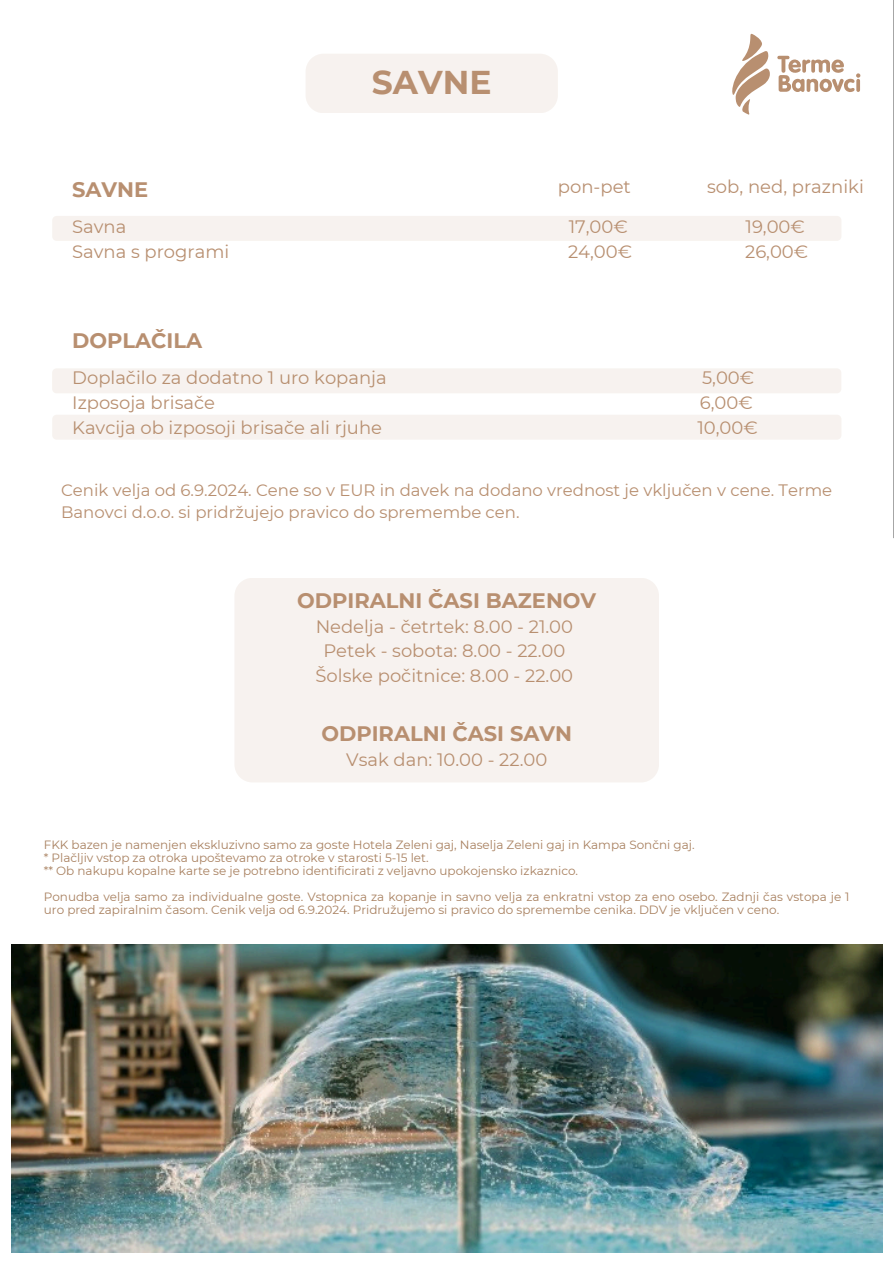
<style>
.page{position:relative;width:894px;height:1264px;background:#fff}
.page>*{position:absolute;margin:0;border:0;box-sizing:border-box;transform-origin:0 0}
.t1{font:700 32.85px "Montserrat";color:#b88f70}
.t2{font:700 21px "Montserrat";color:#b88f70}
.t3{font:18px/24.8px "Montserrat";color:#b88f70;text-align:center}
.t4{font:16.5px/22.5px "Montserrat";color:#b88f70}
.t5{font:12px/12.9px "Montserrat";color:#a8805f}
</style>
<div class="page">
<div style="left:52px;top:216px;width:789px;height:25px;background:#f7f2ef"></div>
<svg style="left:732px;top:34px;width:37px;height:81px"></svg>
<svg style="left:777px;top:56px;width:83px;height:36px"></svg>
<div style="left:306px;top:54px;width:251px;height:59px;background:#f7f2ef"></div>
<div style="left:52px;top:368px;width:789px;height:25px;background:#f7f2ef"></div>
<div style="left:52px;top:415px;width:789px;height:24px;background:#f7f2ef"></div>
<hr style="left:893px;top:0;width:1px;height:538px;background:#000">
<img style="left:12px;top:944px;width:869px;height:308px">
<div style="left:235px;top:578px;width:424px;height:204px;background:#f7f2ef"></div>
<h1 class="t1" style="left:372px;top:62px;width:121px">SAVNE</h1>
<h2 class="t3" style="left:557px;top:175px;width:74px">pon-pet</h2>
<h2 class="t3" style="left:707px;top:175px;width:158px">sob, ned, prazniki</h2>
<h2 class="t2" style="left:72px;top:177px;width:77px">SAVNE</h2>
<h2 class="t3" style="left:72px;top:214px;width:56px">Savna</h2>
<h2 class="t3" style="left:568px;top:214px;width:61px">17,00€</h2>
<h2 class="t3" style="left:745px;top:214px;width:61px">19,00€</h2>
<h2 class="t3" style="left:72px;top:239px;width:158px">Savna s programi</h2>
<h2 class="t3" style="left:568px;top:239px;width:66px">24,00€</h2>
<h2 class="t3" style="left:745px;top:239px;width:65px">26,00€</h2>
<h2 class="t2" style="left:72px;top:328px;width:131px">DOPLAČILA</h2>
<h2 class="t3" style="left:72px;top:365px;width:316px">Doplačilo za dodatno 1 uro kopanja</h2>
<h2 class="t3" style="left:702px;top:365px;width:54px">5,00€</h2>
<h2 class="t3" style="left:72px;top:390px;width:144px">Izposoja brisače</h2>
<h2 class="t3" style="left:699px;top:390px;width:54px">6,00€</h2>
<h2 class="t3" style="left:72px;top:415px;width:311px">Kavcija ob izposoji brisače ali rjuhe</h2>
<h2 class="t3" style="left:697px;top:415px;width:62px">10,00€</h2>
<h2 class="t4" style="left:61px;top:478px;width:772px">Cenik velja od 6.9.2024. Cene so v EUR in davek na dodano vrednost je vključen v cene. Terme<br>Banovci d.o.o. si pridržujejo pravico do spremembe cen.</h2>
<h2 class="t2" style="left:297px;top:587px;width:300px">ODPIRALNI ČASI BAZENOV</h2>
<h2 class="t3" style="left:315px;top:614px;width:259px">Nedelja - četrtek: 8.00 - 21.00<br>Petek - sobota: 8.00 - 22.00<br>Šolske počitnice: 8.00 - 22.00</h2>
<p class="t2" style="left:321px;top:720px;width:252px">ODPIRALNI ČASI SAVN</p>
<p class="t3" style="left:346px;top:746px;width:202px">Vsak dan: 10.00 - 22.00</p>
<p class="t5" style="left:44px;top:838px;width:652px">FKK bazen je namenjen ekskluzivno samo za goste Hotela Zeleni gaj, Naselja Zeleni gaj in Kampa Sončni gaj.</p>
<p class="t5" style="left:44px;top:851px;width:386px">* Plačljiv vstop za otroka upoštevamo za otroke v starosti 5-15 let.</p>
<p class="t5" style="left:44px;top:864px;width:535px">** Ob nakupu kopalne karte se je potrebno identificirati z veljavno upokojensko izkaznico.</p>
<p class="t5" style="left:44px;top:889px;width:807px">Ponudba velja samo za individualne goste. Vstopnica za kopanje in savno velja za enkratni vstop za eno osebo. Zadnji čas vstopa je 1 uro pred zapiralnim časom. Cenik velja od 6.9.2024. Pridružujemo si pravico do spremembe cenika. DDV je vključen v ceno.</p>
</div>
